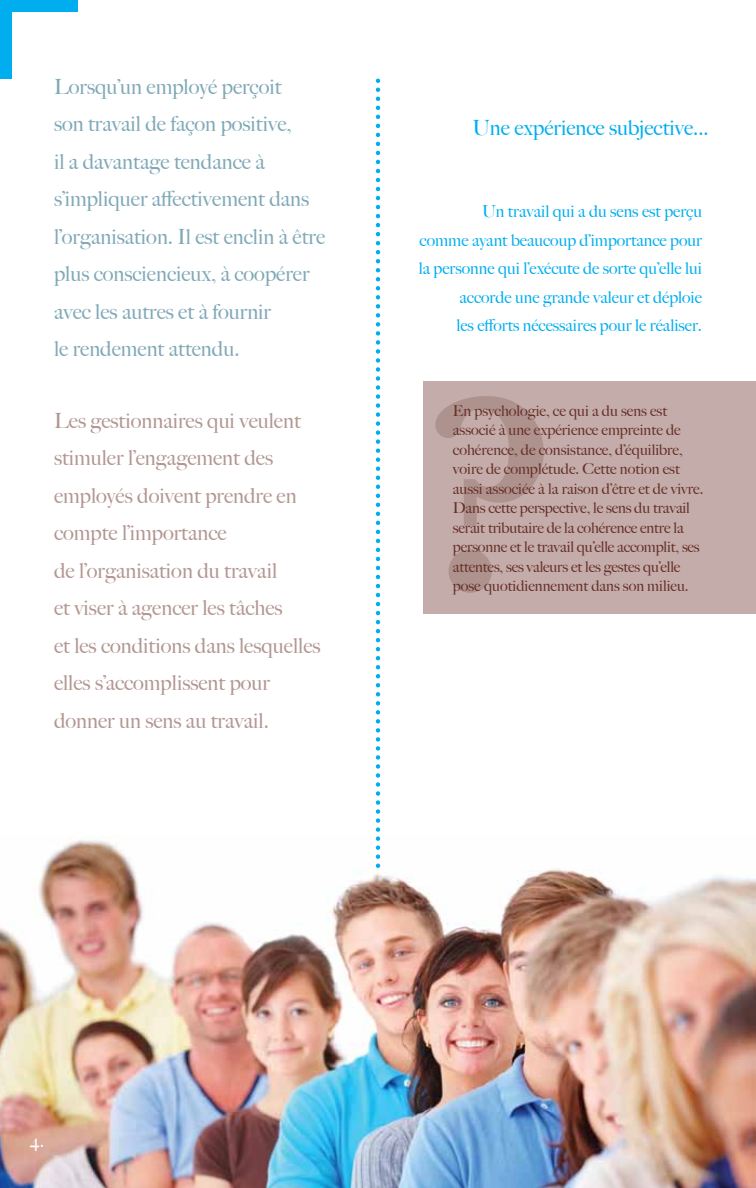
<style>
.page{position:relative;width:756px;height:1188px;background:#fff}
.page>*{position:absolute;margin:0;border:0;box-sizing:border-box;transform-origin:0 0}
.t1{font:500 21px/37.5px "Big Caslon";color:#b29691}
.t2{font:500 21px/37.5px "Big Caslon";color:#7fa8b7}
.t3{font:500 21px "Big Caslon";color:#00aeef}
.t4{font:500 18px "Big Caslon";color:#fff}
.t5{font:500 16.5px/28.5px "Big Caslon";color:#00aeef;text-align:right}
.t6{font:500 15px/19.5px "Big Caslon";color:#672e27}
</style>
<div class="page">
<img style="left:0;top:838px;width:756px;height:350px">
<div style="left:423px;top:381px;width:333px;height:232px;background:#c3aca9"></div>
<div style="left:0;top:0;width:11px;height:78px;background:#00aeef"></div>
<div style="left:0;top:0;width:78px;height:11px;background:#00aeef"></div>
<svg style="left:435px;top:396px;width:109px;height:197px"></svg>
<svg style="left:376px;top:90px;width:4px;height:777px"></svg>
<h1 class="t2" style="left:54px;top:68px;width:273px">Lorsqu’un employé perçoit<br>son travail de façon positive,<br>il a davantage tendance à s’impliquer affectivement dans l’organisation. Il est enclin à être plus consciencieux, à coopérer avec les autres et à fournir<br>le rendement attendu.</h1>
<p class="t1" style="left:54px;top:402px;width:268px">Les gestionnaires qui veulent stimuler l’engagement des employés doivent prendre en compte l’importance<br>de l’organisation du travail<br>et viser à agencer les tâches<br>et les conditions dans lesquelles elles s’accomplissent pour donner un sens au travail.</p>
<h1 class="t3" style="left:472px;top:115px;width:238px">Une expérience subjective...</h1>
<p class="t5" style="left:419px;top:198px;width:285px">Un travail qui a du sens est perçu<br>comme ayant beaucoup d’importance pour la personne qui l’exécute de sorte qu’elle lui accorde une grande valeur et déploie<br>les efforts nécessaires pour le réaliser.</p>
<p class="t6" style="left:453px;top:401px;width:252px">En psychologie, ce qui a du sens est associé à une expérience empreinte de cohérence, de consistance, d’équilibre, voire de complétude. Cette notion est aussi associée à la raison d’être et de vivre.<br>Dans cette perspective, le sens du travail serait tributaire de la cohérence entre la personne et le travail qu’elle accomplit, ses attentes, ses valeurs et les gestes qu’elle pose quotidiennement dans son milieu.</p>
<p class="t4" style="left:30px;top:1130px;width:16px">4.</p>
</div>
